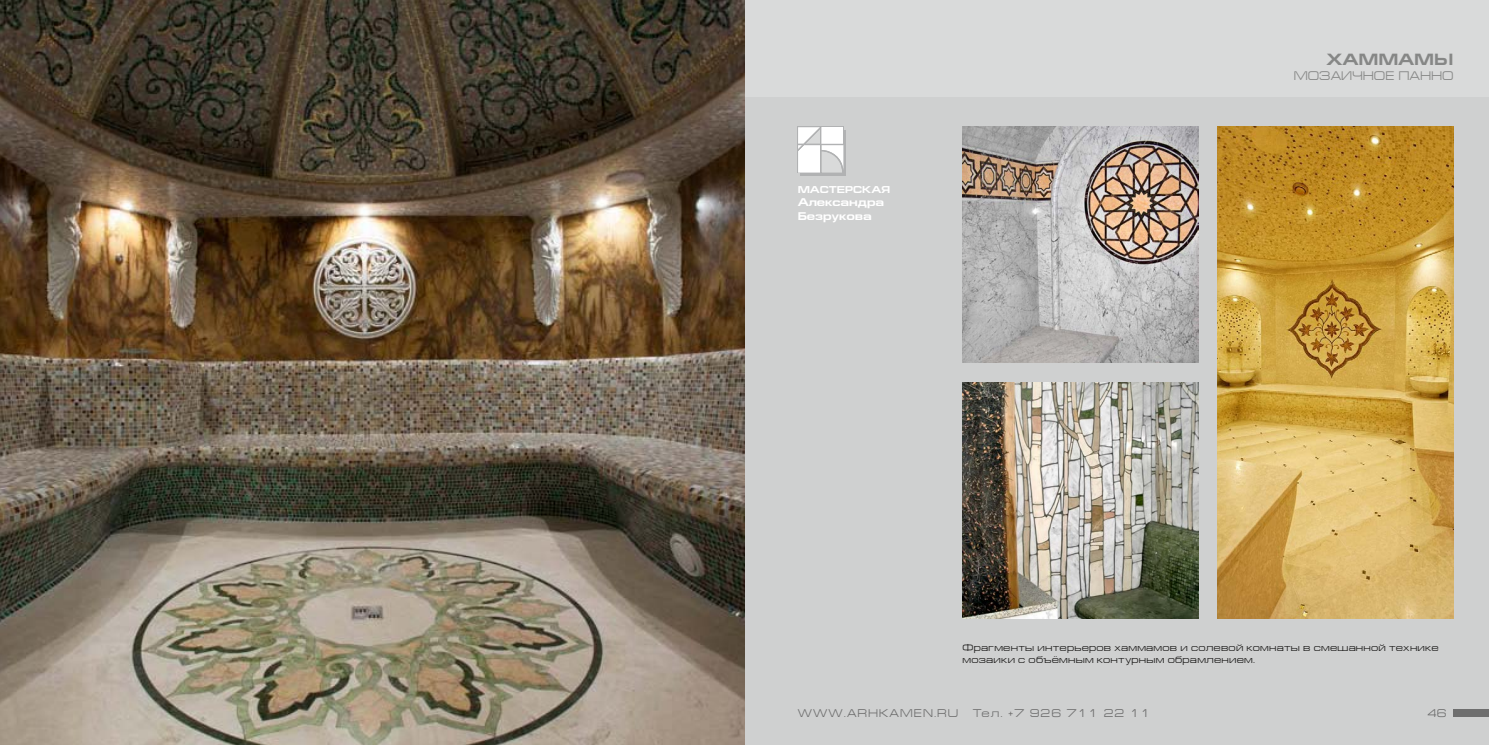
<style>
.page{position:relative;width:1489px;height:745px;background:#fff}
.page>*{position:absolute;margin:0;border:0;box-sizing:border-box;transform-origin:0 0}
.t1{font:700 16.38px "Europe Extended C";color:#868786}
.t2{font:12.5px "Europe Extended C";color:#868786}
.t3{font:11.25px "Europe Extended C";letter-spacing:.09em;color:#6e6e6e}
.t4{font:700 11.25px/13.5px "Europe Extended C";color:#fff}
.t5{font:10px/12px "Europe Extended C";letter-spacing:.02em;color:#181716}
.t6{font:700 10px "Europe Extended C";color:#fff}
</style>
<div class="page">
<div style="left:744px;top:0;width:744px;height:106px;background:#d9dada"></div>
<div style="left:744px;top:97px;width:744px;height:647px;background:#cfd0d0"></div>
<div style="left:1453px;top:709px;width:35px;height:7px;background:#6e6e6e"></div>
<div style="left:800px;top:130px;width:45px;height:45px;background:#b1b2b3"></div>
<svg style="left:797px;top:127px;width:47px;height:46px;background:#eaeaeb"></svg>
<img style="left:1217px;top:127px;width:236px;height:490px">
<img style="left:962px;top:382px;width:236px;height:235px">
<img style="left:962px;top:127px;width:236px;height:235px">
<img style="left:0;top:0;width:744px;height:744px">
<p class="t6" style="left:797px;top:184px;width:94px">МАСТЕРСКАЯ</p>
<p class="t4" style="left:797px;top:196px;width:88px">Александра<br>Безрукова</p>
<h1 class="t1" style="left:1326px;top:50px;width:129px">ХАММАМЫ</h1>
<p class="t2" style="left:1293px;top:68px;width:161px">МОЗАИЧНОЕ ПАННО</p>
<p class="t5" style="left:962px;top:641px;width:477px">Фрагменты интерьеров хаммамов и солевой комнаты в смешанной технике мозаики с объёмным контурным обрамлением.</p>
<p class="t3" style="left:797px;top:707px;width:162px">WWW.ARHKAMEN.RU</p>
<p class="t3" style="left:972px;top:707px;width:179px">Тел. +7 926 711 22 11</p>
<p class="t3" style="left:1426px;top:707px;width:21px">46</p>
</div>
